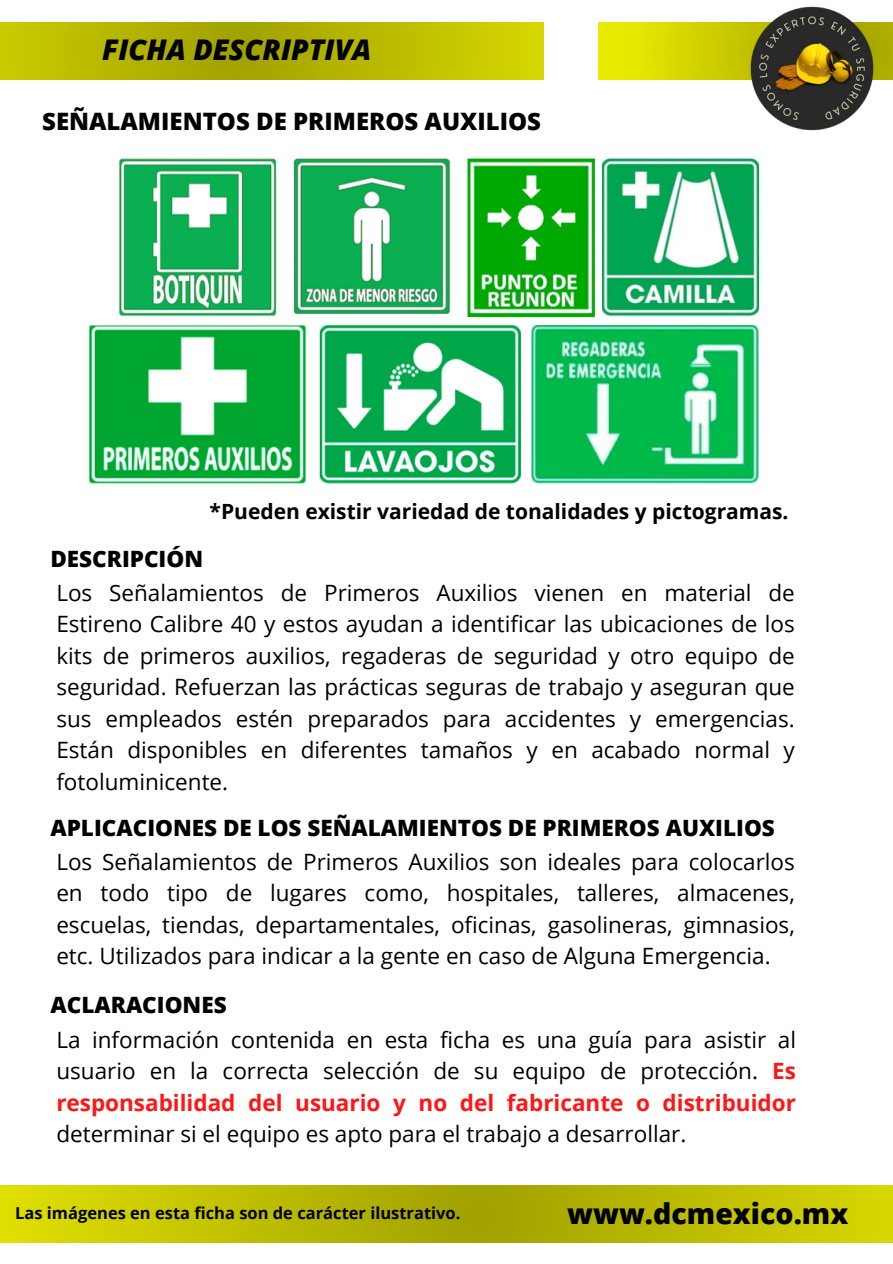
<style>
.page{position:relative;width:893px;height:1264px;background:#fff}
.page>*{position:absolute;margin:0;border:0;box-sizing:border-box;transform-origin:0 0}
.t1{font:italic 800 28.5px "Open Sans";color:#000}
.t2{font:800 28.5px "Open Sans";color:#000}
.t3{font:800 24px "Open Sans";color:#000}
.t4{font:22.5px/31.5px "Open Sans";color:#000;text-align:justify}
.t5{font:800 22.5px "Open Sans";color:#000}
.t6{font:700 21px "Open Sans";color:#000}
.t7{font:700 16.5px "Open Sans";color:#000}
.s1{font-weight:700;color:#ff1616}
</style>
<div class="page">
<img style="left:0;top:1185px;width:892px;height:57px">
<img style="left:0;top:22px;width:543px;height:57px">
<img style="left:598px;top:22px;width:294px;height:58px">
<img style="left:89px;top:158px;width:671px;height:326px">
<img style="left:738px;top:6px;width:138px;height:125px">
<p class="t1" style="left:102px;top:30px;width:271px">FICHA DESCRIPTIVA</p>
<p class="t3" style="left:42px;top:105px;width:500px">SEÑALAMIENTOS DE PRIMEROS AUXILIOS</p>
<p class="t5" style="left:50px;top:543px;width:154px">DESCRIPCIÓN</p>
<p class="t6" style="left:210px;top:496px;width:580px">*Pueden existir variedad de tonalidades y pictogramas.</p>
<p class="t4" style="left:56px;top:576px;width:740px">Los Señalamientos de Primeros Auxilios vienen en material de Estireno Calibre 40 y estos ayudan a identificar las ubicaciones de los kits de primeros auxilios, regaderas de seguridad y otro equipo de seguridad. Refuerzan las prácticas seguras de trabajo y aseguran que sus empleados estén preparados para accidentes y emergencias.<br>Están disponibles en diferentes tamaños y en acabado normal y fotoluminicente.</p>
<p class="t5" style="left:50px;top:812px;width:726px">APLICACIONES DE LOS SEÑALAMIENTOS DE PRIMEROS AUXILIOS</p>
<p class="t4" style="left:56px;top:845px;width:740px">Los Señalamientos de Primeros Auxilios son ideales para colocarlos en todo tipo de lugares como, hospitales, talleres, almacenes, escuelas, tiendas, departamentales, oficinas, gasolineras, gimnasios, etc. Utilizados para indicar a la gente en caso de Alguna Emergencia.</p>
<p class="t5" style="left:50px;top:988px;width:178px">ACLARACIONES</p>
<p class="t4" style="left:56px;top:1023px;width:741px">La información contenida en esta ficha es una guía para asistir al usuario en la correcta selección de su equipo de protección. <span class="s1">Es responsabilidad del usuario y no del fabricante o distribuidor </span>determinar si el equipo es apto para el trabajo a desarrollar.</p>
<p class="t7" style="left:15px;top:1200px;width:447px">Las imágenes en esta ficha son de carácter ilustrativo.</p>
<p class="t2" style="left:567px;top:1193px;width:282px">www.dcmexico.mx</p>
</div>
